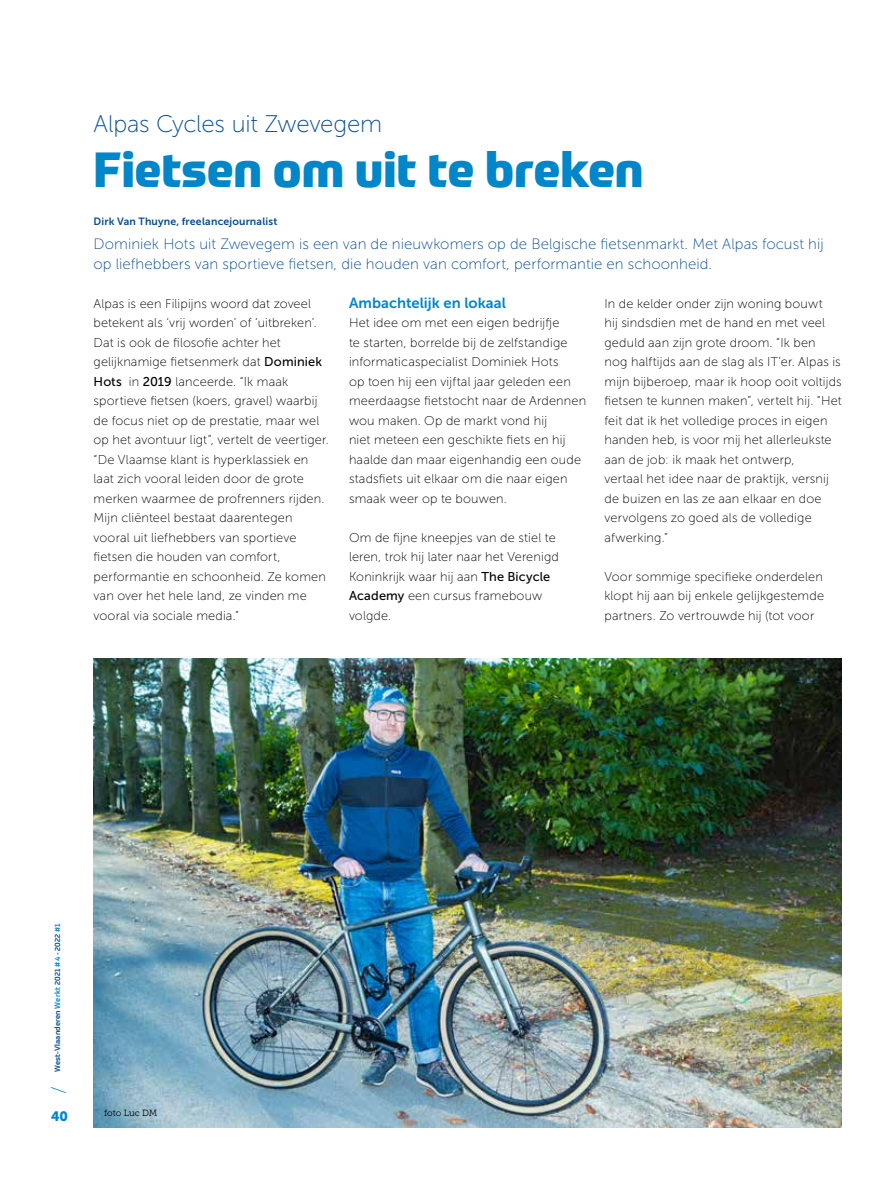
<style>
.page{position:relative;width:893px;height:1191px;background:#fff}
.page>*{position:absolute;margin:0;border:0;box-sizing:border-box;transform-origin:0 0}
.t1{font:800 48px "Prometo";letter-spacing:-.005em;color:#0086c9}
.t2{font:24px "Museo Sans 100";letter-spacing:-.015em;color:#064e96}
.t3{font:100 21px "Prometo";color:#0086c9}
.t4{font:15px/19.5px "Museo Sans 100";letter-spacing:.005em;color:#064e96}
.t5{font:14.7px "Museo Sans 700";letter-spacing:.005em;color:#0086c9}
.t6{font:13.5px "Museo Slab 900";color:#0086c9}
.t7{font:12.75px/19.5px "Museo Sans 100";letter-spacing:.01em;color:#000}
.t8{font:10.5px "Museo Sans 700";letter-spacing:.015em;color:#064e96}
.t9{font:9px "Museo Slab 300";letter-spacing:-.005em;color:#000}
.t10{font:500 7.5px "Prometo";letter-spacing:.025em;color:#064e96}
.s1{font-family:"Museo Sans 500"}
.s2{color:#0086c9}
</style>
<div class="page">
<img style="left:94px;top:659px;width:748px;height:468px">
<h2 class="t2" style="left:94px;top:111px;width:290px">Alpas Cycles uit Zwevegem</h2>
<h1 class="t1" style="left:94px;top:139px;width:552px">Fietsen om uit te breken</h1>
<p class="t8" style="left:94px;top:216px;width:185px">Dirk Van Thuyne, freelancejournalist</p>
<p class="t4" style="left:94px;top:234px;width:732px">Dominiek Hots uit Zwevegem is een van de nieuwkomers op de Belgische fietsenmarkt. Met Alpas focust hij op liefhebbers van sportieve fietsen, die houden van comfort, performantie en schoonheid.</p>
<p class="t7" style="left:94px;top:294px;width:237px">Alpas is een Filipijns woord dat zoveel betekent als ‘vrij worden’ of ‘uitbreken’.<br>Dat is ook de filosofie achter het gelijknamige fietsenmerk dat <span class="s1">Dominiek Hots</span> in <span class="s1">2019</span> lanceerde. “Ik maak sportieve fietsen (koers, gravel) waarbij de focus niet op de prestatie, maar wel op het avontuur ligt”, vertelt de veertiger. “De Vlaamse klant is hyperklassiek en laat zich vooral leiden door de grote merken waarmee de profrenners rijden.<br>Mijn cliënteel bestaat daarentegen vooral uit liefhebbers van sportieve fietsen die houden van comfort, performantie en schoonheid. Ze komen van over het hele land, ze vinden me vooral via sociale media.”</p>
<p class="t5" style="left:349px;top:294px;width:158px">Ambachtelijk en lokaal</p>
<p class="t7" style="left:604px;top:293px;width:239px">In de kelder onder zijn woning bouwt<br>hij sindsdien met de hand en met veel geduld aan zijn grote droom. “Ik ben nog halftijds aan de slag als IT’er. Alpas is mijn bijberoep, maar ik hoop ooit voltijds fietsen te kunnen maken”, vertelt hij. “Het feit dat ik het volledige proces in eigen handen heb, is voor mij het allerleukste aan de job: ik maak het ontwerp,<br>vertaal het idee naar de praktijk, versnij de buizen en las ze aan elkaar en doe vervolgens zo goed als de volledige afwerking.”</p>
<p class="t7" style="left:604px;top:566px;width:221px;text-align:justify">Voor sommige specifieke onderdelen klopt hij aan bij enkele gelijkgestemde partners. Zo vertrouwde hij (tot voor</p>
<p class="t7" style="left:349px;top:313px;width:239px">Het idee om met een eigen bedrijfje<br>te starten, borrelde bij de zelfstandige informaticaspecialist Dominiek Hots<br>op toen hij een vijftal jaar geleden een meerdaagse fietstocht naar de Ardennen wou maken. Op de markt vond hij<br>niet meteen een geschikte fiets en hij haalde dan maar eigenhandig een oude stadsfiets uit elkaar om die naar eigen smaak weer op te bouwen.</p>
<p class="t7" style="left:349px;top:527px;width:211px">Om de fijne kneepjes van de stiel te leren, trok hij later naar het Verenigd<br>Koninkrijk waar hij aan <span class="s1">The Bicycle<br>Academy</span> een cursus framebouw volgde.</p>
<p class="t10" style="left:53px;top:1072px;width:150px;rotate:-90deg">West-Vlaanderen <span class="s2">Werkt</span> 2021 <span class="s2">#4 -</span> 2022 <span class="s2">#1</span></p>
<p class="t6" style="left:51px;top:1108px;width:19px">40</p>
<h3 class="t3" style="left:46px;top:1094px;width:9px;rotate:-90deg">/</h3>
<p class="t9" style="left:104px;top:1108px;width:55px">foto Luc DM</p>
</div>
